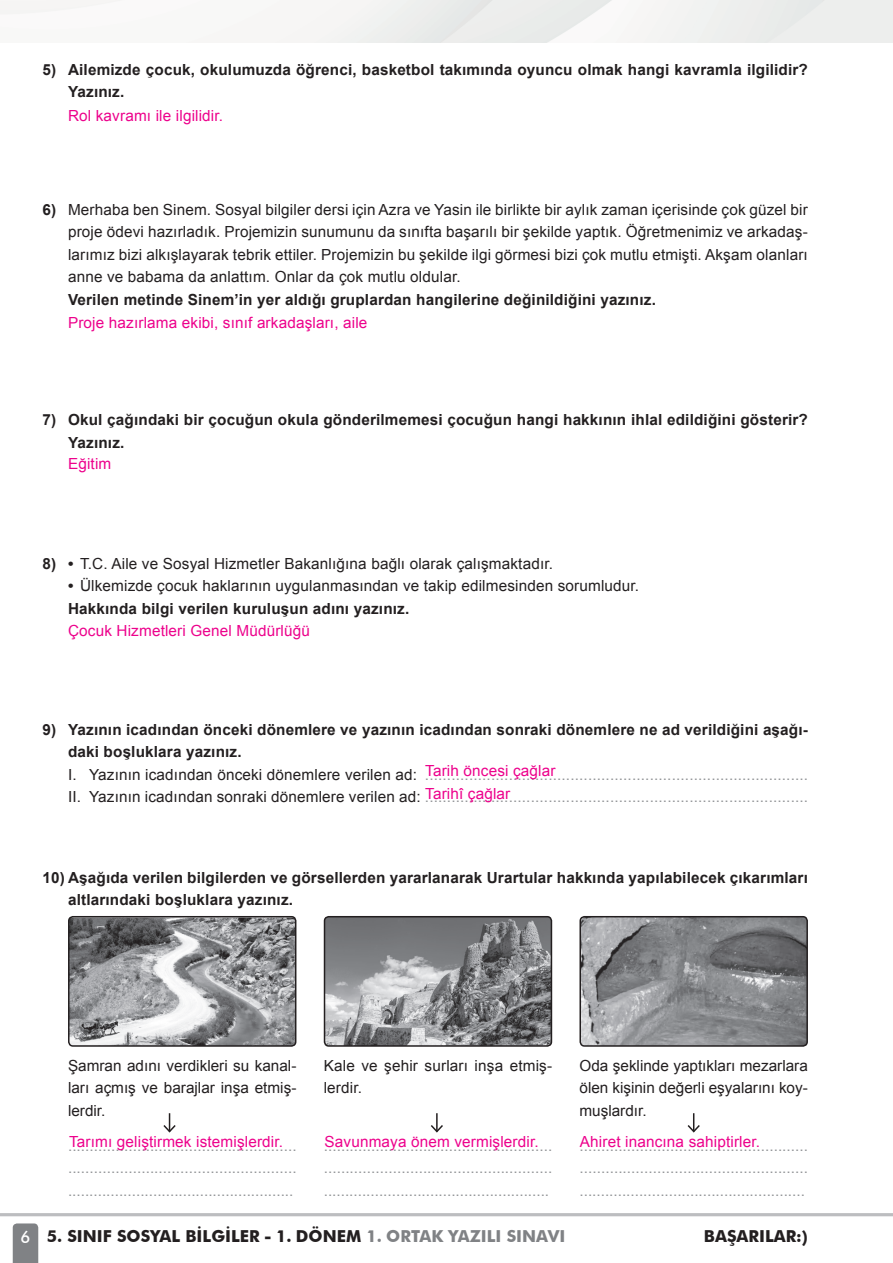
<style>
.page{position:relative;width:893px;height:1263px;background:#fff}
.page>*{position:absolute;margin:0;border:0;box-sizing:border-box;transform-origin:0 0}
.t1{font:700 16.5px "Futura BT";color:#231f20}
.t2{font:15.3px/22.5px "Arial";letter-spacing:.01em;color:#939598;text-align:justify}
.t3{font:15.3px/22.5px "Arial";letter-spacing:.01em;color:#231f20;text-align:justify}
.t4{font:700 15.3px/22.5px "Arial";letter-spacing:.01em;color:#231f20}
.t5{font:15.3px/22.5px "Arial";letter-spacing:.01em;color:#ed028c}
.s1{font-weight:700}
.s2{font-weight:700;color:#231f20}
.s3{color:#231f20}
.s4{font-weight:500;color:#fff}
.s5{color:#808285}
</style>
<div class="page">
<hr style="left:0;top:1213px;width:893px;height:3px;background:#bcbdc0">
<svg style="left:13px;top:1223px;width:25px;height:40px"></svg>
<img style="left:71px;top:917px;width:225px;height:129px">
<div style="left:68px;top:916px;width:228px;height:131px;border:2px solid #231f20;border-radius:4px"></div>
<svg style="left:163px;top:1113px;width:13px;height:20px"></svg>
<img style="left:327px;top:919px;width:222px;height:125px">
<div style="left:324px;top:916px;width:228px;height:131px;border:2px solid #231f20;border-radius:4px"></div>
<svg style="left:431px;top:1113px;width:12px;height:20px"></svg>
<img style="left:582px;top:919px;width:223px;height:125px">
<div style="left:579px;top:916px;width:229px;height:131px;border:2px solid #231f20;border-radius:4px"></div>
<svg style="left:687px;top:1113px;width:13px;height:20px"></svg>
<p class="t4" style="left:68px;top:59px;width:741px;text-indent:-26px">5) Ailemizde çocuk, okulumuzda öğrenci, basketbol takımında oyuncu olmak hangi kavramla ilgilidir?<br>Yazınız.</p>
<p class="t5" style="left:68px;top:104px;width:157px">Rol kavramı ile ilgilidir.</p>
<p class="t3" style="left:68px;top:198px;width:741px;text-indent:-26px"><span class="s1">6)</span> Merhaba ben Sinem. Sosyal bilgiler dersi için Azra ve Yasin ile birlikte bir aylık zaman içerisinde çok güzel bir proje ödevi hazırladık. Projemizin sunumunu da sınıfta başarılı bir şekilde yaptık. Öğretmenimiz ve arkadaş&shy;larımız bizi alkışlayarak tebrik ettiler. Projemizin bu şekilde ilgi görmesi bizi çok mutlu etmişti. Akşam olanları anne ve babama da anlattım. Onlar da çok mutlu oldular.</p>
<p class="t4" style="left:68px;top:288px;width:589px">Verilen metinde Sinem’in yer aldığı gruplardan hangilerine değinildiğini yazınız.</p>
<p class="t5" style="left:68px;top:312px;width:301px">Proje hazırlama ekibi, sınıf arkadaşları, aile</p>
<p class="t4" style="left:68px;top:409px;width:741px;text-indent:-26px">7) Okul çağındaki bir çocuğun okula gönderilmemesi çocuğun hangi hakkının ihlal edildiğini gösterir?<br>Yazınız.</p>
<p class="t5" style="left:68px;top:452px;width:45px">Eğitim</p>
<p class="t3" style="left:43px;top:552px;width:512px"><span class="s1">8) •</span> T.C. Aile ve Sosyal Hizmetler Bakanlığına bağlı olarak çalışmaktadır.</p>
<p class="t3" style="left:68px;top:575px;width:573px"><span class="s1">•</span> Ülkemizde çocuk haklarının uygulanmasından ve takip edilmesinden sorumludur.<br><span class="s1">Hakkında bilgi verilen kuruluşun adını yazınız.</span></p>
<p class="t5" style="left:68px;top:620px;width:243px">Çocuk Hizmetleri Genel Müdürlüğü</p>
<p class="t2" style="left:68px;top:718px;width:742px;text-align:left;text-indent:-25px"><span class="s2">9) Yazının icadından önceki dönemlere ve yazının icadından sonraki dönemlere ne ad verildiğini aşağı&shy;daki boşluklara yazınız.<br></span><span class="s3">I. Yazının icadından önceki dönemlere verilen ad:</span> .......................................................................................<br><span class="s3">II. Yazının icadından sonraki dönemlere verilen ad:</span> .......................................................................................</p>
<p class="t5" style="left:425px;top:760px;width:132px">Tarih öncesi çağlar<br>Tarihî çağlar</p>
<p class="t4" style="left:68px;top:867px;width:741px;text-indent:-26px">10) Aşağıda verilen bilgilerden ve görsellerden yararlanarak Urartular hakkında yapılabilecek çıkarımları altlarındaki boşluklara yazınız.</p>
<p class="t3" style="left:579px;top:1054px;width:230px">Oda şeklinde yaptıkları mezarlara ölen kişinin değerli eşyalarını koy&shy;muşlardır.</p>
<p class="t2" style="left:579px;top:1134px;width:230px">..................................................... ..................................................... .....................................................</p>
<p class="t3" style="left:68px;top:1054px;width:230px">Şamran adını verdikleri su kanal&shy;ları açmış ve barajlar inşa etmiş&shy;lerdir.</p>
<p class="t2" style="left:68px;top:1134px;width:230px">..................................................... ..................................................... .....................................................</p>
<p class="t3" style="left:324px;top:1054px;width:230px">Kale ve şehir surları inşa etmiş&shy;lerdir.</p>
<p class="t5" style="left:69px;top:1131px;width:216px">Tarımı geliştirmek istemişlerdir.</p>
<p class="t5" style="left:324px;top:1131px;width:216px">Savunmaya önem vermişlerdir.</p>
<p class="t5" style="left:580px;top:1131px;width:182px">Ahiret inancına sahiptirler.</p>
<p class="t2" style="left:324px;top:1134px;width:230px">..................................................... ..................................................... .....................................................</p>
<p class="t1" style="left:21px;top:1226px;width:546px"><span class="s4">6</span> 5. SINIF SOSYAL BİLGİLER - 1. DÖNEM <span class="s5">1. ORTAK YAZILI SINAVI</span></p>
<p class="t1" style="left:704px;top:1226px;width:106px">BAŞARILAR:)</p>
</div>
